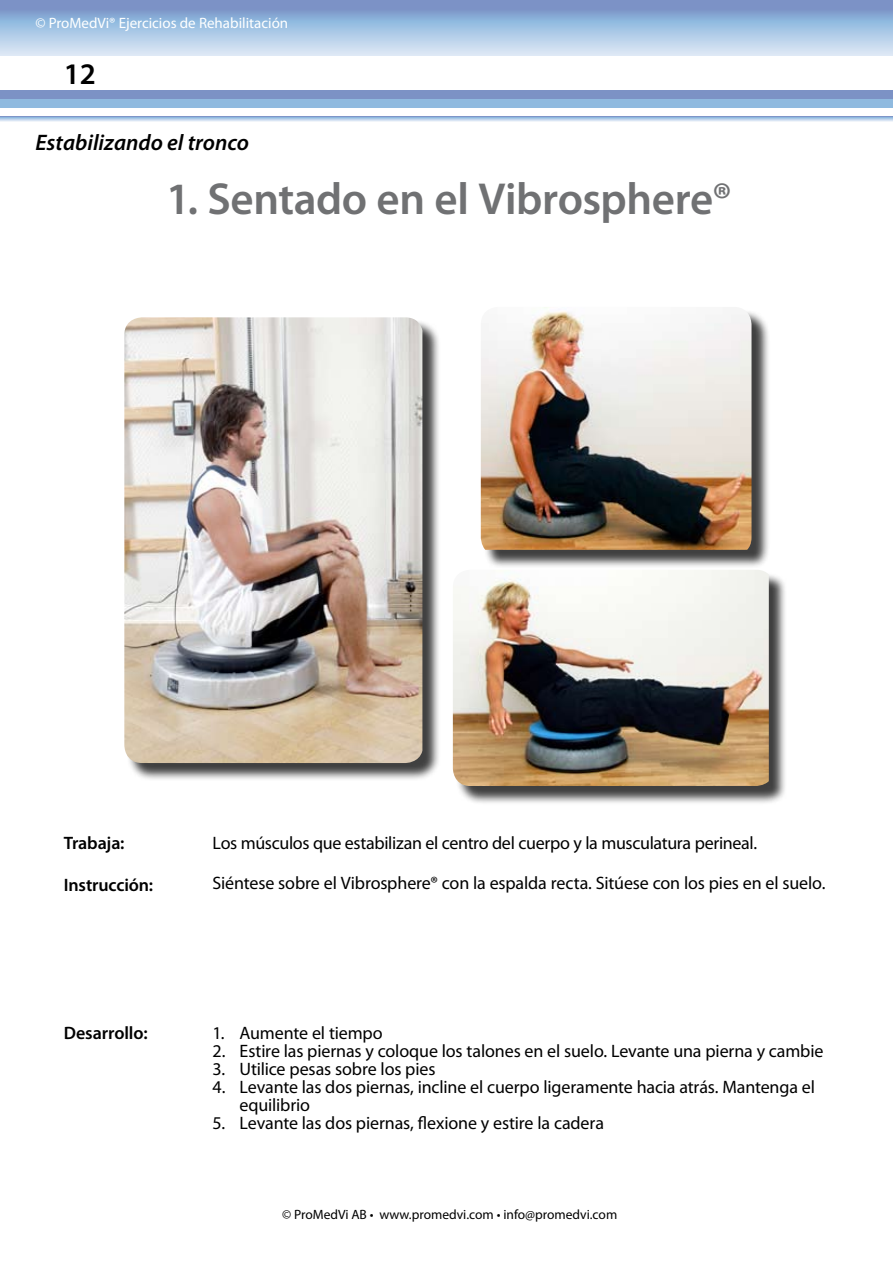
<style>
.page{position:relative;width:893px;height:1263px;background:#fff}
.page>*{position:absolute;margin:0;border:0;box-sizing:border-box;transform-origin:0 0}
.t1{font:600 45px "Myriad Pro";letter-spacing:-.01em;color:#707173}
.t2{font:600 30px "Myriad Pro";color:#000}
.t3{font:italic 600 22.5px "Myriad Pro";color:#000}
.t4{font:18px/18px "Myriad Pro";letter-spacing:-.01em;color:#000}
.t5{font:600 18px "Myriad Pro";letter-spacing:-.005em;color:#000}
.t6{font:15px "Myriad Pro";color:#fff}
.t7{font:13.5px "Myriad Pro";color:#000}
</style>
<div class="page">
<div style="left:0;top:0;width:893px;height:55px;background:linear-gradient(to bottom,#6b8cc4,#d9eefa)"></div>
<div style="left:0;top:100px;width:893px;height:8px;background:#8fbadf"></div>
<div style="left:0;top:91px;width:893px;height:8px;background:#7c92c5"></div>
<svg style="left:0;top:117px;width:893px;height:5px"></svg>
<div style="left:127px;top:320px;width:321px;height:468px;background:#000;opacity:.75"></div>
<img style="left:124px;top:317px;width:298px;height:446px">
<div style="left:483px;top:309px;width:294px;height:270px;background:#000;opacity:.75"></div>
<img style="left:481px;top:307px;width:270px;height:243px">
<div style="left:455px;top:572px;width:344px;height:239px;background:#000;opacity:.75"></div>
<img style="left:453px;top:570px;width:316px;height:216px">
<p class="t6" style="left:35px;top:14px;width:254px">© ProMedVi® Ejercicios de Rehabilitación</p>
<h2 class="t2" style="left:64px;top:55px;width:34px">12</h2>
<p class="t3" style="left:35px;top:128px;width:215px">Estabilizando el tronco</p>
<h1 class="t1" style="left:166px;top:171px;width:567px">1. Sentado en el Vibrosphere®</h1>
<p class="t5" style="left:64px;top:832px;width:62px">Trabaja:</p>
<p class="t5" style="left:64px;top:873px;width:91px">Instrucción:</p>
<p class="t4" style="left:213px;top:833px;width:546px">Los músculos que estabilizan el centro del cuerpo y la musculatura perineal.</p>
<p class="t4" style="left:213px;top:874px;width:614px">Siéntese sobre el Vibrosphere® con la espalda recta. Sitúese con los pies en el suelo.</p>
<p class="t5" style="left:64px;top:1021px;width:85px">Desarrollo:</p>
<p class="t4" style="left:213px;top:1024px;width:172px">1. Aumente el tiempo</p>
<p class="t4" style="left:213px;top:1042px;width:612px">2. Estire las piernas y coloque los talones en el suelo. Levante una pierna y cambie</p>
<p class="t4" style="left:213px;top:1060px;width:224px">3. Utilice pesas sobre los pies</p>
<p class="t4" style="left:240px;top:1078px;width:577px;text-indent:-27px">4. Levante las dos piernas, incline el cuerpo ligeramente hacia atrás. Mantenga el equilibrio</p>
<p class="t4" style="left:213px;top:1114px;width:393px">5. Levante las dos piernas, flexione y estire la cadera</p>
<p class="t7" style="left:282px;top:1206px;width:337px">© ProMedVi AB • www.promedvi.com • info@promedvi.com</p>
</div>
